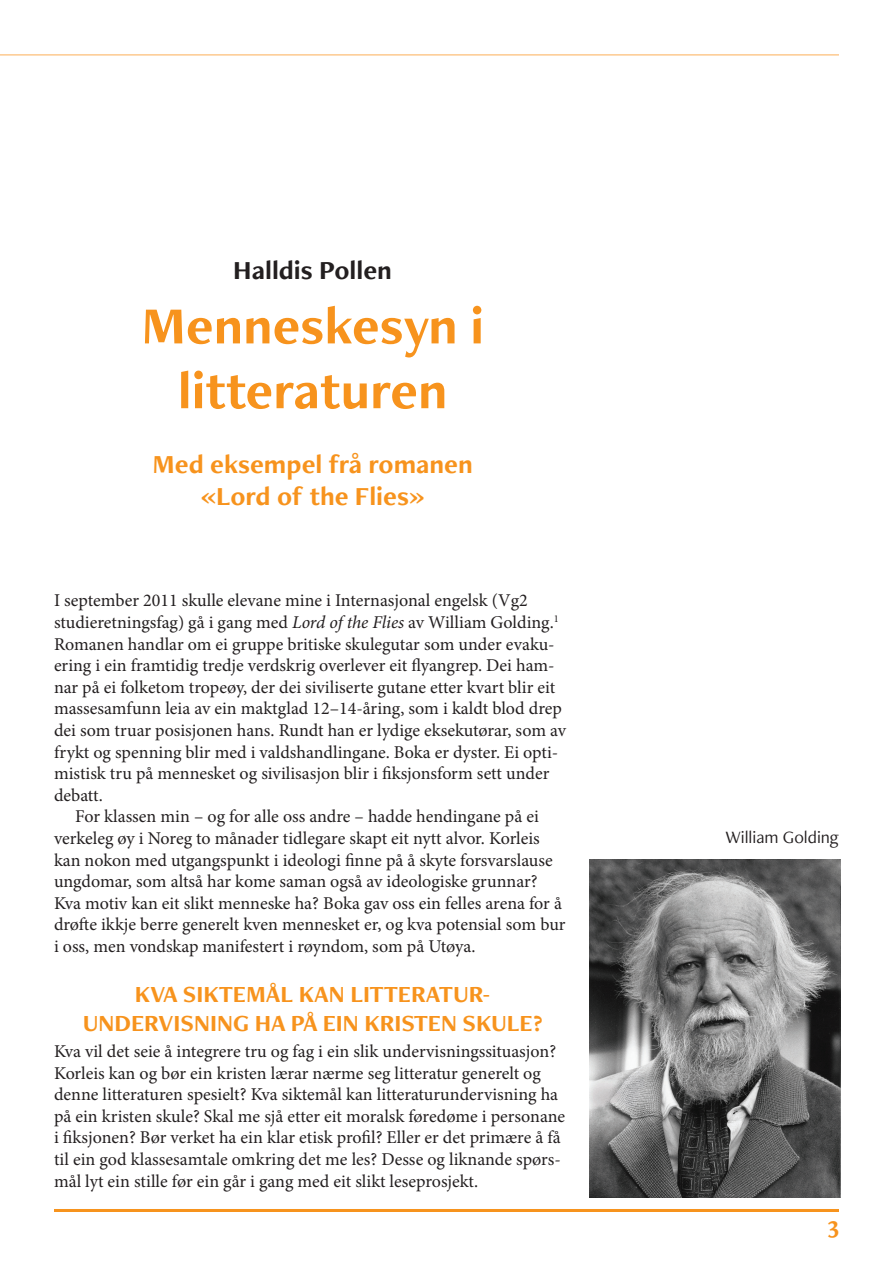
<style>
.page{position:relative;width:893px;height:1263px;background:#fff}
.page>*{position:absolute;margin:0;border:0;box-sizing:border-box;transform-origin:0 0}
.t1{font:700 54px/64.8px "Freight Neo Pro";color:#f7931d;text-align:center}
.t2{font:700 27px/32.4px "Freight Neo Pro";color:#f7931d;text-align:center}
.t3{font:700 27px "Freight Neo Pro";color:#231f20}
.t4{font:700 24px/28.8px "Freight Neo Pro";color:#f7931d;text-align:center}
.t5{font:18px/21.6px "Minion Pro";color:#231f20}
.t6{font:18px "Freight Neo Pro";color:#231f20}
.s1{font-style:italic}
</style>
<div class="page">
<hr style="left:54px;top:1209px;width:785px;height:3px;background:#f7931d">
<hr style="left:0;top:54px;width:839px;height:2px;background:#fdc98f">
<img style="left:589px;top:859px;width:251px;height:338px">
<h2 class="t3" style="left:233px;top:251px;width:160px">Halldis Pollen</h2>
<h1 class="t1" style="left:141px;top:292px;width:344px">Menneskesyn i litteraturen</h1>
<h2 class="t2" style="left:152px;top:447px;width:322px">Med eksempel frå romanen «Lord of the Flies»</h2>
<p class="t5" style="left:54px;top:590px;width:475px">I september 2011 skulle elevane mine i Internasjonal engelsk (Vg2</p>
<p class="t5" style="left:54px;top:611px;width:506px">studieretningsfag) gå i gang med <span class="s1">Lord of the Flies</span> av William Golding.<sup>1</sup></p>
<p class="t5" style="left:54px;top:633px;width:502px">Romanen handlar om ei gruppe britiske skulegutar som under evaku-</p>
<p class="t5" style="left:54px;top:655px;width:502px">ering i ein framtidig tredje verdskrig overlever eit flyangrep. Dei ham-</p>
<p class="t5" style="left:54px;top:676px;width:503px">nar på ei folketom tropeøy, der dei siviliserte gutane etter kvart blir eit</p>
<p class="t5" style="left:54px;top:698px;width:509px">massesamfunn leia av ein maktglad 12–14-åring, som i kaldt blod drep</p>
<p class="t5" style="left:54px;top:719px;width:514px">dei som truar posisjonen hans. Rundt han er lydige eksekutørar, som av</p>
<p class="t5" style="left:54px;top:741px;width:506px">frykt og spenning blir med i valdshandlingane. Boka er dyster. Ei opti-</p>
<p class="t5" style="left:54px;top:763px;width:497px">mistisk tru på mennesket og sivilisasjon blir i fiksjonsform sett under</p>
<p class="t5" style="left:54px;top:784px;width:50px">debatt.</p>
<p class="t5" style="left:75px;top:806px;width:465px">For klassen min – og for alle oss andre – hadde hendingane på ei</p>
<p class="t5" style="left:54px;top:827px;width:487px">verkeleg øy i Noreg to månader tidlegare skapt eit nytt alvor. Korleis</p>
<p class="t5" style="left:54px;top:849px;width:500px">kan nokon med utgangspunkt i ideologi finne på å skyte forsvarslause</p>
<p class="t5" style="left:54px;top:871px;width:485px">ungdomar, som altså har kome saman også av ideologiske grunnar?</p>
<p class="t5" style="left:54px;top:892px;width:509px">Kva motiv kan eit slikt menneske ha? Boka gav oss ein felles arena for å</p>
<p class="t5" style="left:54px;top:914px;width:513px">drøfte ikkje berre generelt kven mennesket er, og kva potensial som bur</p>
<p class="t5" style="left:54px;top:935px;width:423px">i oss, men vondskap manifestert i røyndom, som på Utøya.</p>
<h3 class="t4" style="left:83px;top:979px;width:461px">KVA SIKTEMÅL KAN LITTERATUR-<br>UNDERVISNING HA PÅ EIN KRISTEN SKULE?</h3>
<p class="t5" style="left:54px;top:1040px;width:513px">Kva vil det seie å integrere tru og fag i ein slik undervisningssituasjon?<br>Korleis kan og bør ein kristen lærar nærme seg litteratur generelt og denne litteraturen spesielt? Kva siktemål kan litteraturundervisning ha på ein kristen skule? Skal me sjå etter eit moralsk føredøme i personane i fiksjonen? Bør verket ha ein klar etisk profil? Eller er det primære å få til ein god klassesamtale omkring det me les? Desse og liknande spørs&shy;mål lyt ein stille før ein går i gang med eit slikt leseprosjekt.</p>
<p class="t6" style="left:725px;top:825px;width:115px">William Golding</p>
<h3 class="t4" style="left:828px;top:1210px;width:13px">3</h3>
</div>
